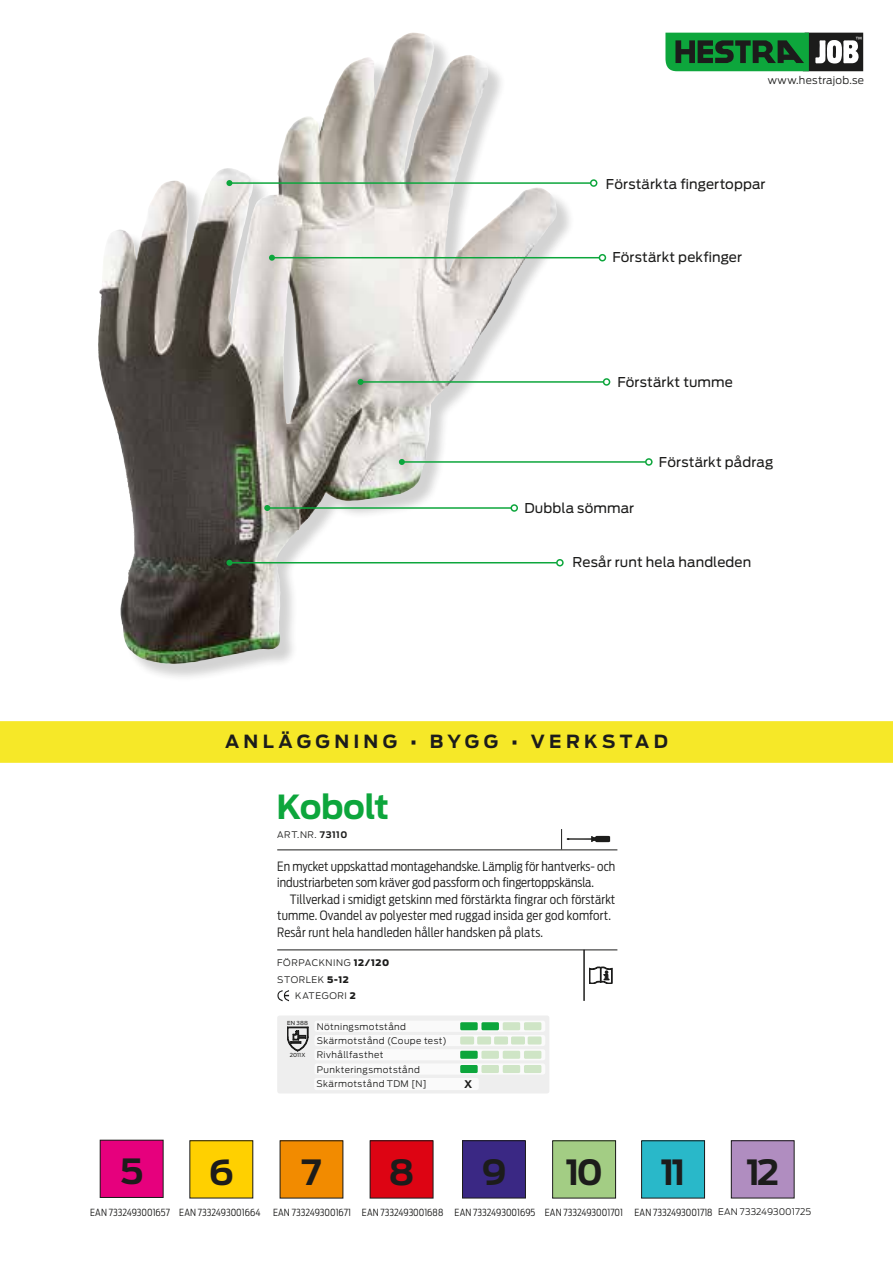
<style>
.page{position:relative;width:893px;height:1263px;background:#fff}
.page>*{position:absolute;margin:0;border:0;box-sizing:border-box;transform-origin:0 0}
.t1{font:700 34.5px "Antenna";color:#1c1c1b}
.t2{font:700 33px "Antenna";letter-spacing:-.02em;color:#0da63c}
.t3{font:700 18px "Antenna";letter-spacing:.24em;color:#1c1c1b}
.t4{font:13.5px "Antenna";letter-spacing:.01em;color:#1c1c1b}
.t5{font:300 12.75px/16.5px "Antenna Cond";color:#1c1c1b}
.t6{font:300 10.5px "Antenna";letter-spacing:.02em;color:#1c1c1b}
.t7{font:700 10.5px "Antenna";color:#1c1c1b}
.t8{font:300 9.75px "Antenna Cond";color:#1c1c1b}
.t9{font:300 9px/14.2px "Antenna";letter-spacing:.045em;color:#1c1c1b}
.t10{font:300 9px "Antenna";letter-spacing:.005em;color:#1c1c1b}
.t11{font:300 9px "Antenna";letter-spacing:.065em;color:#1c1c1b}
.t12{font:5.55px "Antenna";letter-spacing:.005em;color:#1c1c1b}
.s1{font-weight:700}
.s2{font-weight:900}
</style>
<div class="page">
<div style="left:101px;top:35px;width:474px;height:647px;background:#1c1c1b;opacity:.2"></div>
<img style="left:230px;top:33px;width:183px;height:294px">
<hr style="left:267px;top:507px;width:244px;height:2px;background:#0da63c">
<svg style="left:264px;top:505px;width:6px;height:6px"></svg>
<div style="left:510px;top:504px;width:8px;height:8px;border:2px solid #0da63c;border-radius:50%"></div>
<hr style="left:229px;top:562px;width:328px;height:1px;background:#0da63c">
<svg style="left:226px;top:560px;width:6px;height:6px"></svg>
<div style="left:556px;top:559px;width:8px;height:7px;border:2px solid #0da63c;border-radius:50%"></div>
<hr style="left:361px;top:381px;width:243px;height:2px;background:#0da63c">
<svg style="left:358px;top:379px;width:6px;height:6px"></svg>
<div style="left:603px;top:378px;width:7px;height:8px;border:2px solid #0da63c;border-radius:50%"></div>
<hr style="left:272px;top:257px;width:327px;height:1px;background:#0da63c">
<svg style="left:269px;top:255px;width:6px;height:6px"></svg>
<div style="left:599px;top:254px;width:7px;height:7px;border:2px solid #0da63c;border-radius:50%"></div>
<hr style="left:229px;top:182px;width:362px;height:2px;background:#0da63c">
<svg style="left:226px;top:180px;width:6px;height:6px"></svg>
<div style="left:590px;top:179px;width:7px;height:8px;border:2px solid #0da63c;border-radius:50%"></div>
<hr style="left:277px;top:850px;width:340px;height:1px;background:#1c1c1b">
<hr style="left:277px;top:950px;width:340px;height:1px;background:#1c1c1b">
<svg style="left:277px;top:990px;width:12px;height:11px"></svg>
<hr style="left:584px;top:950px;width:1px;height:51px;background:#1c1c1b">
<svg style="left:589px;top:967px;width:23px;height:17px"></svg>
<svg style="left:561px;top:829px;width:49px;height:20px"></svg>
<div style="left:277px;top:1015px;width:272px;height:78px;background:#eee;border-radius:2px"></div>
<div style="left:314px;top:1021px;width:231px;height:11px;background:#fafafa;border-radius:2px"></div>
<div style="left:314px;top:1035px;width:231px;height:11px;background:#fafafa;border-radius:2px"></div>
<div style="left:314px;top:1049px;width:231px;height:11px;background:#fafafa;border-radius:2px"></div>
<div style="left:314px;top:1063px;width:231px;height:11px;background:#fafafa;border-radius:2px"></div>
<svg style="left:287px;top:1027px;width:21px;height:24px"></svg>
<div style="left:460px;top:1022px;width:18px;height:8px;background:#0da63c;border-radius:2px"></div>
<div style="left:481px;top:1022px;width:18px;height:8px;background:#0da63c;border-radius:2px"></div>
<div style="left:503px;top:1022px;width:17px;height:8px;background:#cfe5c6;border-radius:2px"></div>
<div style="left:524px;top:1022px;width:17px;height:8px;background:#cfe5c6;border-radius:2px"></div>
<div style="left:460px;top:1051px;width:18px;height:8px;background:#0da63c;border-radius:2px"></div>
<div style="left:481px;top:1051px;width:18px;height:8px;background:#cfe5c6;border-radius:2px"></div>
<div style="left:503px;top:1051px;width:17px;height:8px;background:#cfe5c6;border-radius:2px"></div>
<div style="left:524px;top:1051px;width:17px;height:8px;background:#cfe5c6;border-radius:2px"></div>
<div style="left:460px;top:1065px;width:18px;height:8px;background:#0da63c;border-radius:2px"></div>
<div style="left:481px;top:1065px;width:18px;height:8px;background:#cfe5c6;border-radius:2px"></div>
<div style="left:503px;top:1065px;width:17px;height:8px;background:#cfe5c6;border-radius:2px"></div>
<div style="left:524px;top:1065px;width:17px;height:8px;background:#cfe5c6;border-radius:2px"></div>
<div style="left:460px;top:1036px;width:14px;height:8px;background:#cfe5c6;border-radius:2px"></div>
<div style="left:477px;top:1036px;width:14px;height:8px;background:#cfe5c6;border-radius:2px"></div>
<div style="left:494px;top:1036px;width:14px;height:8px;background:#cfe5c6;border-radius:2px"></div>
<div style="left:511px;top:1036px;width:14px;height:8px;background:#cfe5c6;border-radius:2px"></div>
<div style="left:528px;top:1036px;width:14px;height:8px;background:#cfe5c6;border-radius:2px"></div>
<div style="left:314px;top:1078px;width:165px;height:12px;background:#fafafa;border-radius:2px"></div>
<div style="left:0;top:721px;width:893px;height:42px;background:#f6e828"></div>
<svg style="left:665px;top:33px;width:198px;height:38px"></svg>
<div style="left:100px;top:1140px;width:63px;height:57px;background:#e6007d"></div>
<div style="left:190px;top:1141px;width:63px;height:57px;background:#ffd000"></div>
<hr style="left:402px;top:461px;width:244px;height:2px;background:#0da63c">
<svg style="left:399px;top:459px;width:6px;height:6px"></svg>
<div style="left:645px;top:458px;width:8px;height:8px;border:2px solid #0da63c;border-radius:50%"></div>
<div style="left:280px;top:1141px;width:63px;height:57px;background:#f28b00"></div>
<div style="left:370px;top:1141px;width:63px;height:57px;background:#dd0413"></div>
<div style="left:462px;top:1141px;width:63px;height:57px;background:#3a2884"></div>
<div style="left:462px;top:1140px;width:64px;height:58px;border:1px solid #1c1c1b"></div>
<div style="left:553px;top:1141px;width:63px;height:57px;background:#a3cd84"></div>
<div style="left:552px;top:1140px;width:64px;height:58px;border:1px solid #1c1c1b"></div>
<div style="left:642px;top:1141px;width:62px;height:57px;background:#29b8c9"></div>
<div style="left:641px;top:1140px;width:64px;height:58px;border:1px solid #1c1c1b"></div>
<div style="left:731px;top:1141px;width:63px;height:57px;background:#b08dc0"></div>
<div style="left:731px;top:1140px;width:64px;height:58px;border:1px solid #1c1c1b"></div>
<p class="t6" style="left:768px;top:74px;width:98px">www.hestrajob.se</p>
<p class="t4" style="left:606px;top:176px;width:161px">Förstärkta fingertoppar</p>
<p class="t4" style="left:612px;top:249px;width:131px">Förstärkt pekfinger</p>
<p class="t4" style="left:617px;top:374px;width:117px">Förstärkt tumme</p>
<p class="t4" style="left:524px;top:500px;width:111px">Dubbla sömmar</p>
<p class="t4" style="left:659px;top:454px;width:116px">Förstärkt pådrag</p>
<p class="t4" style="left:573px;top:554px;width:180px">Resår runt hela handleden</p>
<h3 class="t3" style="left:225px;top:731px;width:444px">ANLÄGGNING • BYGG • VERKSTAD</h3>
<h2 class="t2" style="left:277px;top:787px;width:114px">Kobolt</h2>
<p class="t9" style="left:277px;top:828px;width:72px">ART.NR. <span class="s1">73110</span></p>
<p class="t5" style="left:277px;top:858px;width:340px">En mycket uppskattad montagehandske. Lämplig för hantverks- och industriarbeten som kräver god passform och fingertoppskänsla.</p>
<p class="t5" style="left:277px;top:891px;width:340px;text-indent:13px">Tillverkad i smidigt getskinn med förstärkta fingrar och förstärkt tumme. Ovandel av polyester med ruggad insida ger god komfort.<br>Resår runt hela handleden håller handsken på plats.</p>
<p class="t9" style="left:277px;top:956px;width:113px">FÖRPACKNING <span class="s2">12/120</span></p>
<p class="t9" style="left:277px;top:972px;width:73px">STORLEK <span class="s2">5-12</span></p>
<p class="t11" style="left:295px;top:990px;width:62px">KATEGORI <span class="s2">2</span></p>
<p class="t12" style="left:287px;top:1019px;width:22px">EN 388</p>
<p class="t12" style="left:290px;top:1051px;width:17px">2011X</p>
<p class="t9" style="left:317px;top:1019px;width:131px">Nötningsmotstånd<br>Skärmotstånd (Coupe test)<br>Rivhållfasthet<br>Punkteringsmotstånd</p>
<p class="t9" style="left:317px;top:1077px;width:112px">Skärmotstånd TDM [N]</p>
<p class="t7" style="left:464px;top:1078px;width:10px">X</p>
<h1 class="t1" style="left:120px;top:1151px;width:25px">5</h1>
<p class="t8" style="left:90px;top:1206px;width:81px">EAN 7332493001657</p>
<h1 class="t1" style="left:209px;top:1152px;width:27px">6</h1>
<p class="t8" style="left:179px;top:1206px;width:83px">EAN 7332493001664</p>
<h1 class="t1" style="left:301px;top:1152px;width:22px">7</h1>
<p class="t8" style="left:273px;top:1206px;width:79px">EAN 7332493001671</p>
<h1 class="t1" style="left:389px;top:1152px;width:27px">8</h1>
<p class="t8" style="left:362px;top:1206px;width:83px">EAN 7332493001688</p>
<h1 class="t1" style="left:482px;top:1152px;width:27px">9</h1>
<p class="t8" style="left:455px;top:1206px;width:82px">EAN 7332493001695</p>
<h1 class="t1" style="left:746px;top:1152px;width:35px">12</h1>
<h1 class="t1" style="left:565px;top:1152px;width:39px">10</h1>
<p class="t8" style="left:545px;top:1206px;width:169px">EAN 7332493001701 EAN 7332493001718</p>
<h1 class="t1" style="left:661px;top:1152px;width:27px">11</h1>
<p class="t10" style="left:718px;top:1206px;width:95px">EAN 7332493001725</p>
</div>
